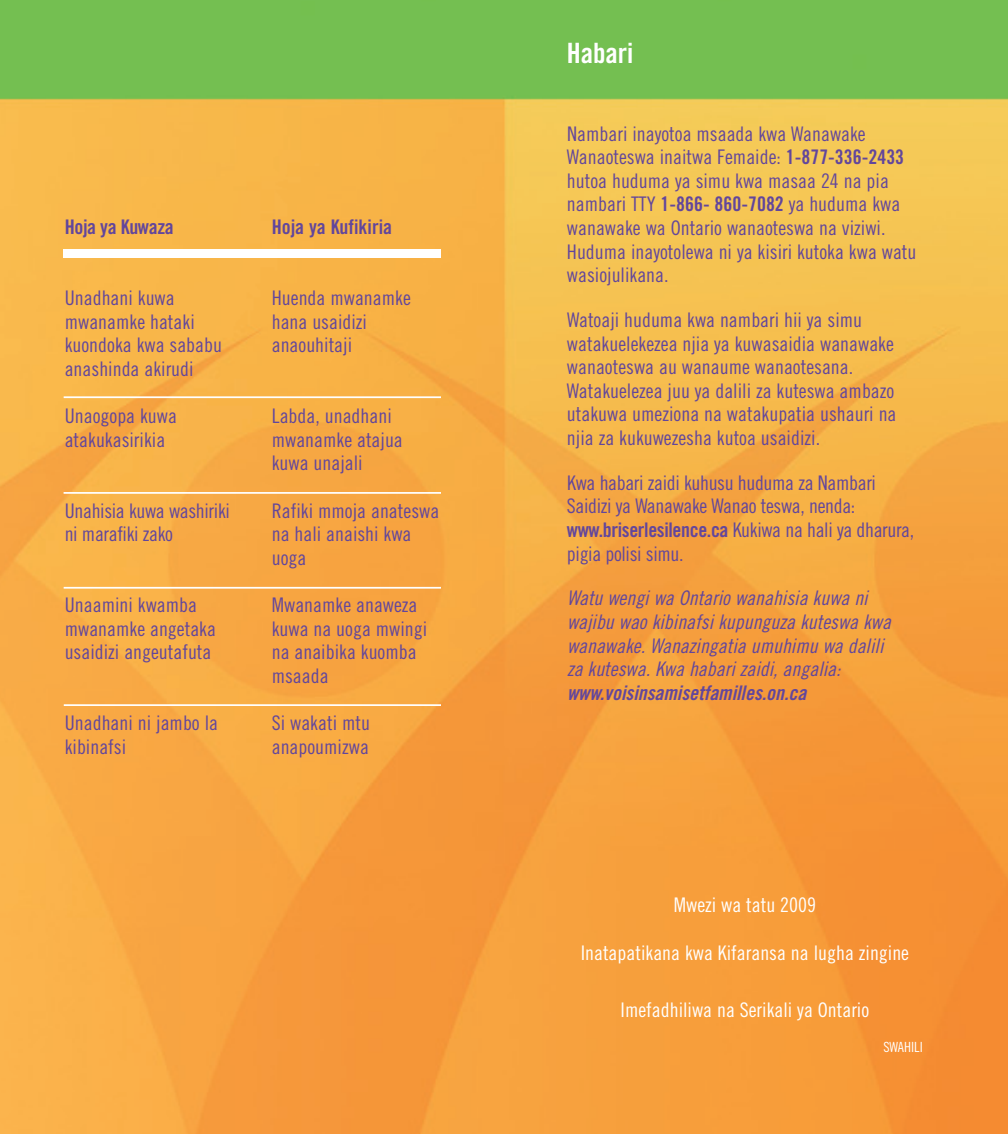
<style>
.page{position:relative;width:1008px;height:1134px;background:#fff}
.page>*{position:absolute;margin:0;border:0;box-sizing:border-box;transform-origin:0 0}
.t1{font:28px "Trade Gothic Bold Cond Twenty";color:#fff}
.t2{font:20.12px/23.6px "Trade Gothic Cond Eighteen";color:#62469c}
.t3{font:italic 20.12px/23.6px "Trade Gothic Cond Eighteen";letter-spacing:-.01em;color:#62469c}
.t4{font:20.12px/23.6px "Trade Gothic Cond Eighteen";letter-spacing:-.02em;color:#62469c}
.t5{font:20.12px "Trade Gothic Cond Eighteen";color:#fff}
.t6{font:20.12px "Trade Gothic Bold Cond Twenty";letter-spacing:-.02em;color:#62469c}
.t7{font:italic 20.12px "Trade Gothic Bold Cond Twenty";color:#62469c}
.t8{font:20.12px "Trade Gothic Bold Cond Twenty";color:#62469c}
.t9{font:14px "Trade Gothic Cond Eighteen";color:#fff}
.s1{font-family:"Trade Gothic Bold Cond Twenty"}
.s2{font-family:"Trade Gothic Cond Eighteen"}
</style>
<div class="page">
<img style="left:1px;top:0;width:1007px;height:1134px">
<div style="left:64px;top:249px;width:377px;height:9px;background:#fff"></div>
<hr style="left:64px;top:396px;width:377px;height:2px;background:#fff">
<hr style="left:64px;top:492px;width:377px;height:2px;background:#fff">
<hr style="left:64px;top:587px;width:377px;height:2px;background:#fff">
<hr style="left:64px;top:704px;width:377px;height:2px;background:#fff">
<svg style="left:0;top:0;width:1px;height:1134px"></svg>
<p class="t6" style="left:65px;top:220px;width:111px">Hoja ya Kuwaza</p>
<p class="t2" style="left:65px;top:288px;width:159px">Unadhani kuwa mwanamke hataki kuondoka kwa sababu anashinda akirudi</p>
<p class="t2" style="left:65px;top:406px;width:114px">Unaogopa kuwa atakukasirikia</p>
<p class="t4" style="left:65px;top:500px;width:167px">Unahisia kuwa washiriki ni marafiki zako</p>
<p class="t2" style="left:65px;top:595px;width:153px">Unaamini kwamba mwanamke angetaka usaidizi angeutafuta</p>
<p class="t2" style="left:65px;top:713px;width:155px">Unadhani ni jambo la kibinafsi</p>
<p class="t8" style="left:272px;top:220px;width:122px">Hoja ya Kufikiria</p>
<p class="t2" style="left:272px;top:288px;width:141px">Huenda mwanamke hana usaidizi anaouhitaji</p>
<p class="t2" style="left:272px;top:406px;width:133px">Labda, unadhani mwanamke atajua kuwa unajali</p>
<p class="t2" style="left:272px;top:500px;width:169px">Rafiki mmoja anateswa na hali anaishi kwa uoga</p>
<p class="t2" style="left:272px;top:595px;width:157px">Mwanamke anaweza kuwa na uoga mwingi na anaibika kuomba msaada</p>
<p class="t2" style="left:272px;top:713px;width:100px">Si wakati mtu anapoumizwa</p>
<h1 class="t1" style="left:567px;top:43px;width:68px">Habari</h1>
<p class="t2" style="left:567px;top:123px;width:351px">Nambari inayotoa msaada kwa Wanawake Wanaoteswa inaitwa Femaide: <span class="s1">1-877-336-2433 </span>hutoa huduma ya simu kwa masaa 24 na pia nambari TTY <span class="s1">1-866- 860-7082</span> ya huduma kwa wanawake wa Ontario wanaoteswa na viziwi.<br>Huduma inayotolewa ni ya kisiri kutoka kwa watu wasiojulikana.</p>
<p class="t2" style="left:567px;top:310px;width:331px">Watoaji huduma kwa nambari hii ya simu watakuelekezea njia ya kuwasaidia wanawake wanaoteswa au wanaume wanaotesana.<br>Watakuelezea juu ya dalili za kuteswa ambazo utakuwa umeziona na watakupatia ushauri na njia za kukuwezesha kutoa usaidizi.</p>
<p class="t4" style="left:567px;top:472px;width:311px">Kwa habari zaidi kuhusu huduma za Nambari<br>Saidizi ya Wanawake Wanao teswa, nenda:</p>
<p class="t6" style="left:567px;top:522px;width:349px">www.briserlesilence.ca <span class="s2">Kukiwa na hali ya dharura,</span></p>
<p class="t4" style="left:567px;top:543px;width:118px">pigia polisi simu.</p>
<p class="t3" style="left:567px;top:588px;width:329px">Watu wengiwa Ontario wanahisia kuwa ni wajibu wao kibinafsikupunguza kuteswa kwa wanawake.Wanazingatia umuhimu wa dalili za kuteswa.Kwa habarizaidi,angalia:</p>
<p class="t7" style="left:567px;top:685px;width:245px">www.voisinsamisetfamilles.on.ca</p>
<p class="t5" style="left:674px;top:898px;width:144px">Mwezi wa tatu 2009</p>
<p class="t5" style="left:581px;top:945px;width:330px">Inatapatikana kwa Kifaransa na lugha zingine</p>
<p class="t5" style="left:621px;top:1003px;width:250px">Imefadhiliwa na Serikali ya Ontario</p>
<p class="t9" style="left:883px;top:1041px;width:41px">SWAHILI</p>
</div>
